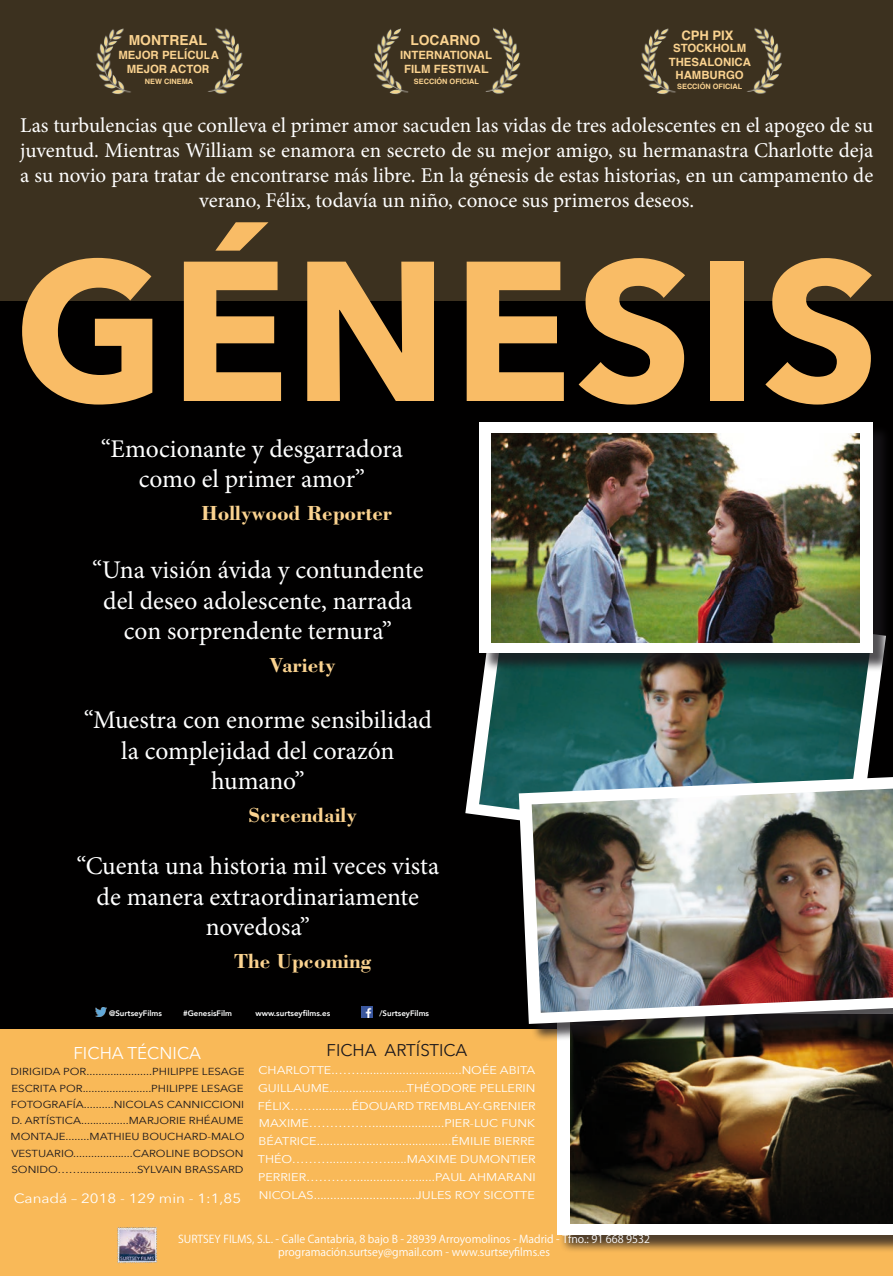
<style>
.page{position:relative;width:893px;height:1276px;background:#fff}
.page>*{position:absolute;margin:0;border:0;box-sizing:border-box;transform-origin:0 0}
.t1{font:700 196.8px "Avenir Next";letter-spacing:.02em;color:#f9bc66}
.t2{font:25.5px "Minion Pro";color:#fff}
.t3{font:21px/25.2px "Minion Pro";color:#fff;text-align:center}
.t4{font:700 21px "Bodoni Std";color:#fbd390}
.t5{font:17.1px "Avenir Next";color:#fff}
.t6{font:16.95px "Avenir Next";color:#1a171c}
.t7{font:700 13.8px "Helvetica";color:#fbd390}
.t8{font:13.5px "Avenir Next";color:#fff;scale:1.13 1}
.t9{font:700 13.05px "Helvetica";color:#fbd390}
.t10{font:700 11.4px "Helvetica";color:#fbd390}
.t11{font:11.25px "Avenir Next";color:#fff;scale:1.13 1}
.t12{font:10.8px "Koz Go Pro";color:#fff}
.t13{font:10.2px "Avenir Next";color:#1a171c;scale:1.13 1}
.t14{font:800 7.95px "Avenir";color:#fff}
.t15{font:700 7.35px "Helvetica";color:#fbd390}
</style>
<div class="page">
<div style="left:0;top:299px;width:893px;height:977px;background:#010000"></div>
<div style="left:0;top:1029px;width:893px;height:247px;background:#f9b958"></div>
<div style="left:0;top:0;width:893px;height:300px;background:#3c311f"></div>
<img style="left:117px;top:1226px;width:41px;height:38px">
<svg style="left:96px;top:1007px;width:11px;height:9px"></svg>
<svg style="left:362px;top:1006px;width:11px;height:12px"></svg>
<svg style="left:465px;top:672px;width:417px;height:143px"></svg>
<img style="left:479px;top:672px;width:392px;height:149px">
<div style="left:482px;top:424px;width:410px;height:248px;background:#1a171c;opacity:.75"></div>
<div style="left:479px;top:422px;width:394px;height:231px;background:#fff"></div>
<img style="left:492px;top:434px;width:367px;height:208px">
<div style="left:560px;top:1006px;width:333px;height:247px;background:#1a171c;opacity:.75"></div>
<div style="left:557px;top:1004px;width:336px;height:230px;background:#fff"></div>
<img style="left:570px;top:1042px;width:323px;height:181px">
<div style="left:522px;top:779px;width:371px;height:263px;background:#1a171c;opacity:.75"></div>
<svg style="left:519px;top:777px;width:374px;height:247px"></svg>
<img style="left:532px;top:788px;width:361px;height:224px">
<svg style="left:208px;top:28px;width:35px;height:66px"></svg>
<svg style="left:96px;top:28px;width:35px;height:67px"></svg>
<svg style="left:485px;top:27px;width:36px;height:67px"></svg>
<svg style="left:373px;top:28px;width:36px;height:67px"></svg>
<svg style="left:641px;top:27px;width:141px;height:68px"></svg>
<p class="t7" style="left:129px;top:29px;width:80px">MONTREAL</p>
<p class="t15" style="left:145px;top:76px;width:50px">NEW CINEMA</p>
<p class="t10" style="left:118px;top:46px;width:102px">MEJOR PELÍCULA</p>
<p class="t10" style="left:127px;top:59px;width:85px">MEJOR ACTOR</p>
<p class="t7" style="left:410px;top:29px;width:71px">LOCARNO</p>
<p class="t15" style="left:414px;top:76px;width:67px">SECCIÓN OFICIAL</p>
<p class="t10" style="left:400px;top:46px;width:94px">INTERNATIONAL</p>
<p class="t10" style="left:404px;top:59px;width:85px">FILM FESTIVAL</p>
<p class="t9" style="left:681px;top:24px;width:54px">CPH PIX</p>
<p class="t10" style="left:673px;top:39px;width:75px">STOCKHOLM</p>
<p class="t10" style="left:669px;top:52px;width:84px">THESALONICA</p>
<p class="t10" style="left:675px;top:66px;width:70px">HAMBURGO</p>
<p class="t15" style="left:677px;top:80px;width:67px">SECCIÓN OFICIAL</p>
<p class="t3" style="left:20px;top:112px;width:855px">Las turbulencias que conlleva el primer amor sacuden las vidas de tres adolescentes en el apogeo de su juventud. Mientras William se enamora en secreto de su mejor amigo, su hermanastra Charlotte deja a su novio para tratar de encontrarse más libre. En la génesis de estas historias, en un campamento de verano, Félix, todavía un niño, conoce sus primeros deseos.</p>
<p class="t1" style="left:14px;top:162px;width:866px">GÉNESIS</p>
<p class="t2" style="left:101px;top:431px;width:304px">“Emocionante y desgarradora</p>
<p class="t2" style="left:139px;top:462px;width:228px">como el primer amor”</p>
<p class="t4" style="left:201px;top:500px;width:192px">Hollywood Reporter</p>
<p class="t2" style="left:92px;top:553px;width:333px">“Una visión ávida y contundente</p>
<p class="t2" style="left:103px;top:583px;width:311px">del deseo adolescente, narrada</p>
<p class="t2" style="left:124px;top:614px;width:270px">con sorprendente ternura”</p>
<p class="t4" style="left:270px;top:652px;width:68px">Variety</p>
<p class="t2" style="left:84px;top:703px;width:350px">“Muestra con enorme sensibilidad</p>
<p class="t2" style="left:121px;top:733px;width:275px">la complejidad del corazón</p>
<p class="t2" style="left:211px;top:764px;width:95px">humano”</p>
<p class="t4" style="left:248px;top:802px;width:110px">Screendaily</p>
<p class="t2" style="left:76px;top:848px;width:364px">“Cuenta una historia mil veces vista</p>
<p class="t2" style="left:97px;top:879px;width:324px">de manera extraordinariamente</p>
<p class="t2" style="left:206px;top:910px;width:106px">novedosa”</p>
<p class="t4" style="left:234px;top:948px;width:139px">The Upcoming</p>
<p class="t14" style="left:109px;top:1006px;width:54px">@SurtseyFilms</p>
<p class="t14" style="left:183px;top:1006px;width:51px">#GenesisFilm</p>
<p class="t14" style="left:256px;top:1006px;width:76px">www.surtseyfilms.es</p>
<p class="t14" style="left:379px;top:1006px;width:51px">/SurtseyFilms</p>
<p class="t6" style="left:326px;top:1035px;width:142px">FICHA ARTÍSTICA</p>
<p class="t11" style="left:259px;top:1060px;width:246px">CHARLOTTE.……...............................NOÉE ABITA</p>
<p class="t11" style="left:258px;top:1078px;width:247px">GUILLAUME........................THÉODORE PELLERIN</p>
<p class="t11" style="left:258px;top:1096px;width:247px">FÉLIX……...........ÉDOUARD TREMBLAY-GRENIER</p>
<p class="t11" style="left:259px;top:1114px;width:246px">MAXIME……………......................PIER-LUC FUNK</p>
<p class="t11" style="left:259px;top:1131px;width:246px">BÉATRICE.........................................ÉMILIE BIERRE</p>
<p class="t11" style="left:258px;top:1149px;width:247px">THÉO………......………......MAXIME DUMONTIER</p>
<p class="t11" style="left:258px;top:1167px;width:247px">PERRIER…………............…........PAUL AHMARANI</p>
<p class="t11" style="left:259px;top:1185px;width:246px">NICOLAS...............................JULES ROY SICOTTE</p>
<p class="t5" style="left:73px;top:1038px;width:129px">FICHA TÉCNICA</p>
<p class="t13" style="left:11px;top:1063px;width:208px">DIRIGIDA POR......................PHILIPPE LESAGE</p>
<p class="t13" style="left:11px;top:1079px;width:207px">ESCRITA POR.......................PHILIPPE LESAGE</p>
<p class="t13" style="left:11px;top:1095px;width:208px">FOTOGRAFÍA..........NICOLAS CANNICCIONI</p>
<p class="t13" style="left:11px;top:1112px;width:207px">D. ARTÍSTICA................MARJORIE RHÉAUME</p>
<p class="t13" style="left:11px;top:1128px;width:208px">MONTAJE........MATHIEU BOUCHARD-MALO</p>
<p class="t13" style="left:11px;top:1144px;width:207px">VESTUARIO....................CAROLINE BODSON</p>
<p class="t13" style="left:11px;top:1160px;width:207px">SONIDO……...................SYLVAIN BRASSARD</p>
<p class="t8" style="left:14px;top:1187px;width:203px">Canadá – 2018 - 129 min - 1:1,85</p>
<p class="t12" style="left:178px;top:1232px;width:473px">SURTSEY FILMS, S.L. - Calle Cantabria, 8 bajo B - 28939 Arroyomolinos - Madrid - Tfno.: 91 668 9532</p>
<p class="t12" style="left:278px;top:1245px;width:273px">programación.surtsey@gmail.com - www.surtseyfilms.es</p>
</div>
